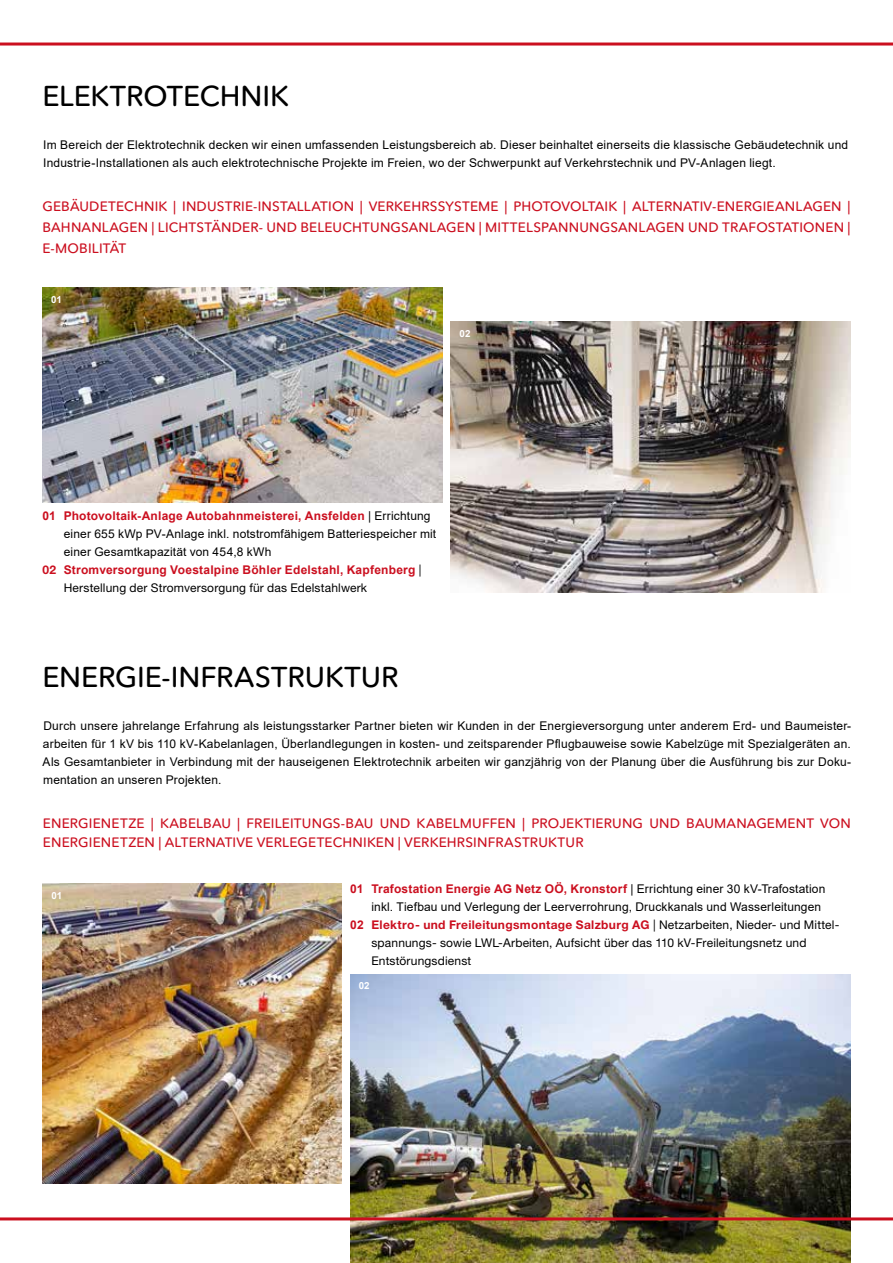
<style>
.page{position:relative;width:893px;height:1263px;background:#fff}
.page>*{position:absolute;margin:0;border:0;box-sizing:border-box;transform-origin:0 0}
.t1{font:500 28.5px "Avenir Next Rounded Std";color:#000}
.t2{font:500 13.5px/21px "Avenir Next Rounded Std";letter-spacing:.01em;color:#cb0f1f;text-align:justify}
.t3{font:12px/18px "Arial";letter-spacing:.015em;color:#000}
.t4{font:12px/18px "Helvetica Neue";letter-spacing:.015em;color:#000}
.t5{font:700 12px "Arial";letter-spacing:.015em;color:#cb0f1f}
.t6{font:700 9.75px "Arial";letter-spacing:.01em;color:#fff}
.s1{font-weight:400;color:#000}
.s2{font-family:"Helvetica Neue"}
.s3{font-family:"Helvetica Neue";font-weight:400;color:#000}
.s4{font-weight:700;color:#cb0f1f}
.s5{font-family:"Arial";font-weight:700;color:#cb0f1f}
</style>
<div class="page">
<img style="left:350px;top:1222px;width:500px;height:41px">
<img style="left:0;top:42px;width:893px;height:1180px">
<h1 class="t1" style="left:43px;top:79px;width:248px">ELEKTROTECHNIK</h1>
<p class="t3" style="left:43px;top:136px;width:807px">Im Bereich der Elektrotechnik decken wir einen umfassenden Leistungsbereich ab. Dieser beinhaltet einerseits die klassische Gebäudetechnik und<br>Industrie-Installationen als auch elektrotechnische Projekte im Freien, wo der Schwerpunkt auf Verkehrstechnik und PV-Anlagen liegt.</p>
<p class="t2" style="left:43px;top:196px;width:809px">GEBÄUDETECHNIK | INDUSTRIE-INSTALLATION | VERKEHRSSYSTEME | PHOTOVOLTAIK | ALTERNATIV-ENERGIEANLAGEN | BAHNANLAGEN | LICHTSTÄNDER- UND BELEUCHTUNGSANLAGEN | MITTELSPANNUNGSANLAGEN UND TRAFOSTATIONEN | E-MOBILITÄT</p>
<p class="t6" style="left:51px;top:293px;width:12px">01</p>
<p class="t6" style="left:459px;top:327px;width:13px">02</p>
<p class="t5" style="left:43px;top:507px;width:390px">01 Photovoltaik-Anlage Autobahnmeisterei, Ansfelden <span class="s1">| Errichtung</span></p>
<p class="t3" style="left:64px;top:525px;width:374px">einer 655 kWp PV-Anlage inkl. notstromfähigem Batteriespeicher mit</p>
<p class="t3" style="left:64px;top:543px;width:209px">einer Gesamtkapazität von 454,8 kWh</p>
<p class="t5" style="left:43px;top:561px;width:380px"><span class="s2">02</span> Stromversorgung Voestalpine Böhler Edelstahl, Kapfenberg <span class="s3">|</span></p>
<p class="t4" style="left:64px;top:579px;width:305px">Herstellung der Stromversorgung für das Edelstahlwerk</p>
<h1 class="t1" style="left:43px;top:660px;width:358px">ENERGIE-INFRASTRUKTUR</h1>
<p class="t3" style="left:43px;top:716px;width:810px;text-align:justify">Durch unsere jahrelange Erfahrung als leistungsstarker Partner bieten wir Kunden in der Energieversorgung unter anderem Erd- und Baumeister&shy;arbeiten für 1 kV bis 110 kV-Kabelanlagen, Überlandlegungen in kosten- und zeitsparender Pflugbauweise sowie Kabelzüge mit Spezialgeräten an.<br>Als Gesamtanbieter in Verbindung mit der hauseigenen Elektrotechnik arbeiten wir ganzjährig von der Planung über die Ausführung bis zur Doku&shy;mentation an unseren Projekten.</p>
<p class="t2" style="left:43px;top:813px;width:809px;line-height:19.5px">ENERGIENETZE | KABELBAU | FREILEITUNGS-BAU UND KABELMUFFEN | PROJEKTIERUNG UND BAUMANAGEMENT VON<br>ENERGIENETZEN | ALTERNATIVE VERLEGETECHNIKEN | VERKEHRSINFRASTRUKTUR</p>
<p class="t6" style="left:51px;top:889px;width:12px">01</p>
<p class="t3" style="left:371px;top:879px;width:455px;text-indent:-21px"><span class="s4">01 Trafostation Energie AG Netz OÖ, Kronstorf</span> | Errichtung einer 30 kV-Trafostation inkl. Tiefbau und Verlegung der Leerverrohrung, Druckkanals und Wasserleitungen</p>
<p class="t4" style="left:371px;top:915px;width:469px;text-indent:-21px"><span class="s5">02</span> <span class="s4">Elektro- und Freileitungsmontage Salzburg AG</span> | Netzarbeiten, Nieder- und Mittel&shy;spannungs- sowie LWL-Arbeiten, Aufsicht über das 110 kV-Freileitungsnetz und<br>Entstörungsdienst</p>
<p class="t6" style="left:359px;top:978px;width:13px">02</p>
</div>
